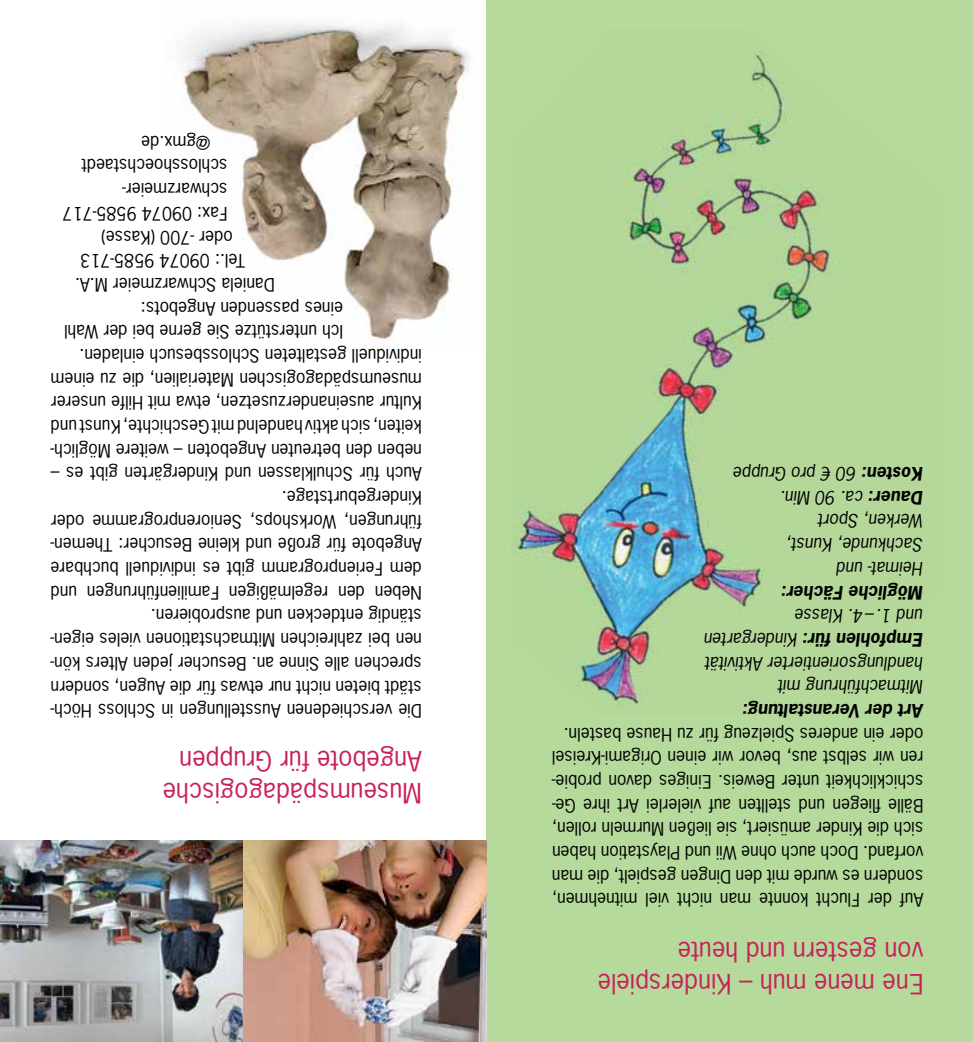
<style>
.page{position:relative;width:973px;height:1042px;background:#fff}
.page>*{position:absolute;margin:0;border:0;box-sizing:border-box;transform-origin:0 0}
.t1{font:26.25px/31.5px "News Gothic LT";color:#c8215d}
.t2{font:17.5px/23.6px "News Gothic LT";color:#000;text-align:justify}
.t3{font:italic 17.5px/23.6px "News Gothic LT";color:#000}
.t4{font:italic 700 17.5px "News Gothic LT";color:#000}
.s1{font-weight:700}
</style>
<div class="page">
<div style="left:486px;top:0;width:486px;height:1042px;background:#b5da9c"></div>
<img style="left:512px;top:52px;width:319px;height:655px">
<img style="left:0;top:840px;width:486px;height:202px">
<img style="left:182px;top:23px;width:288px;height:319px">
<p class="t2" style="left:210px;top:154px;width:70px;rotate:-180deg">@gmx.de</p>
<p class="t2" style="left:227px;top:178px;width:147px;rotate:-180deg">schlosshoechstaedt</p>
<p class="t2" style="left:227px;top:202px;width:107px;rotate:-180deg">schwarzmeier-</p>
<p class="t2" style="left:227px;top:225px;width:166px;rotate:-180deg">Fax: 09074 9585-717</p>
<p class="t2" style="left:233px;top:249px;width:133px;rotate:-180deg">oder -700 (Kasse)</p>
<p class="t2" style="left:245px;top:273px;width:166px;rotate:-180deg">Tel.: 09074 9585-713</p>
<p class="t2" style="left:275px;top:296px;width:201px;rotate:-180deg">Daniela Schwarzmeier M.A.</p>
<p class="t2" style="left:343px;top:320px;width:204px;rotate:-180deg">eines passenden Angebots:</p>
<p class="t2" style="left:343px;top:344px;width:280px;rotate:-180deg">Ich unterstütze Sie gerne bei der Wahl</p>
<p class="t2" style="left:422px;top:367px;width:344px;rotate:-180deg">individuell gestalteten Schlossbesuch einladen.</p>
<p class="t2" style="left:422px;top:391px;width:373px;rotate:-180deg">museumspädagogischen Materialien, die zu einem</p>
<p class="t2" style="left:422px;top:415px;width:372px;rotate:-180deg">Kultur auseinanderzusetzen, etwa mit Hilfe unserer</p>
<p class="t2" style="left:422px;top:438px;width:373px;rotate:-180deg">keiten, sich aktiv handelnd mit Geschichte, Kunst und</p>
<p class="t2" style="left:422px;top:462px;width:372px;rotate:-180deg">neben den betreuten Angeboten – weitere Möglich-</p>
<p class="t2" style="left:422px;top:486px;width:372px;rotate:-180deg">Auch für Schulklassen und Kindergärten gibt es –</p>
<p class="t2" style="left:422px;top:509px;width:142px;rotate:-180deg">Kindergeburtstage.</p>
<p class="t2" style="left:422px;top:533px;width:373px;rotate:-180deg">führungen, Workshops, Seniorenprogramme oder</p>
<p class="t2" style="left:422px;top:557px;width:373px;rotate:-180deg">Angebote für große und kleine Besucher: Themen-</p>
<p class="t2" style="left:422px;top:580px;width:373px;rotate:-180deg">dem Ferienprogramm gibt es individuell buchbare</p>
<p class="t2" style="left:422px;top:604px;width:373px;rotate:-180deg">Neben den regelmäßigen Familienführungen und</p>
<p class="t2" style="left:422px;top:628px;width:272px;rotate:-180deg">ständig entdecken und ausprobieren.</p>
<p class="t2" style="left:422px;top:652px;width:373px;rotate:-180deg">nen bei zahlreichen Mitmachstationen vieles eigen-</p>
<p class="t2" style="left:422px;top:675px;width:373px;rotate:-180deg">sprechen alle Sinne an. Besucher jeden Alters kön-</p>
<p class="t2" style="left:422px;top:699px;width:373px;rotate:-180deg">städt bieten nicht nur etwas für die Augen, sondern</p>
<p class="t2" style="left:422px;top:723px;width:373px;rotate:-180deg">Die verschiedenen Ausstellungen in Schloss Höch-</p>
<h1 class="t1" style="left:422px;top:808px;width:261px;rotate:-180deg">Museumspädagogische<br>Angebote für Gruppen</h1>
<p class="t3" style="left:923px;top:580px;width:191px;rotate:-180deg">Heimat- und<br>Sachkunde, Kunst,<br>Werken, Sport<br><span class="s1">Dauer:</span> ca. 90 Min.<br><span class="s1">Kosten:</span> 60 € pro Gruppe</p>
<p class="t4" style="left:923px;top:604px;width:143px;rotate:-180deg">Mögliche Fächer:</p>
<p class="t3" style="left:923px;top:699px;width:220px;rotate:-180deg">Mitmachführung mit handlungsorientierter Aktivität<br><span class="s1">Empfohlen für:</span> Kindergarten und 1.– 4. Klasse</p>
<p class="t4" style="left:923px;top:722px;width:182px;rotate:-180deg">Art der Veranstaltung:</p>
<p class="t2" style="left:923px;top:912px;width:373px;rotate:-180deg">Auf der Flucht konnte man nicht viel mitnehmen, sondern es wurde mit den Dingen gespielt, die man vorfand. Doch auch ohne Wii und Playstation haben sich die Kinder amüsiert, sie ließen Murmeln rollen, Bälle fliegen und stellten auf vielerlei Art ihre Ge&shy;schicklichkeit unter Beweis. Einiges davon probie&shy;ren wir selbst aus, bevor wir einen Origami-Kreisel oder ein anderes Spielzeug für zu Hause basteln.</p>
<h1 class="t1" style="left:923px;top:999px;width:327px;rotate:-180deg">Ene mene muh – Kinderspiele von gestern und heute</h1>
</div>
